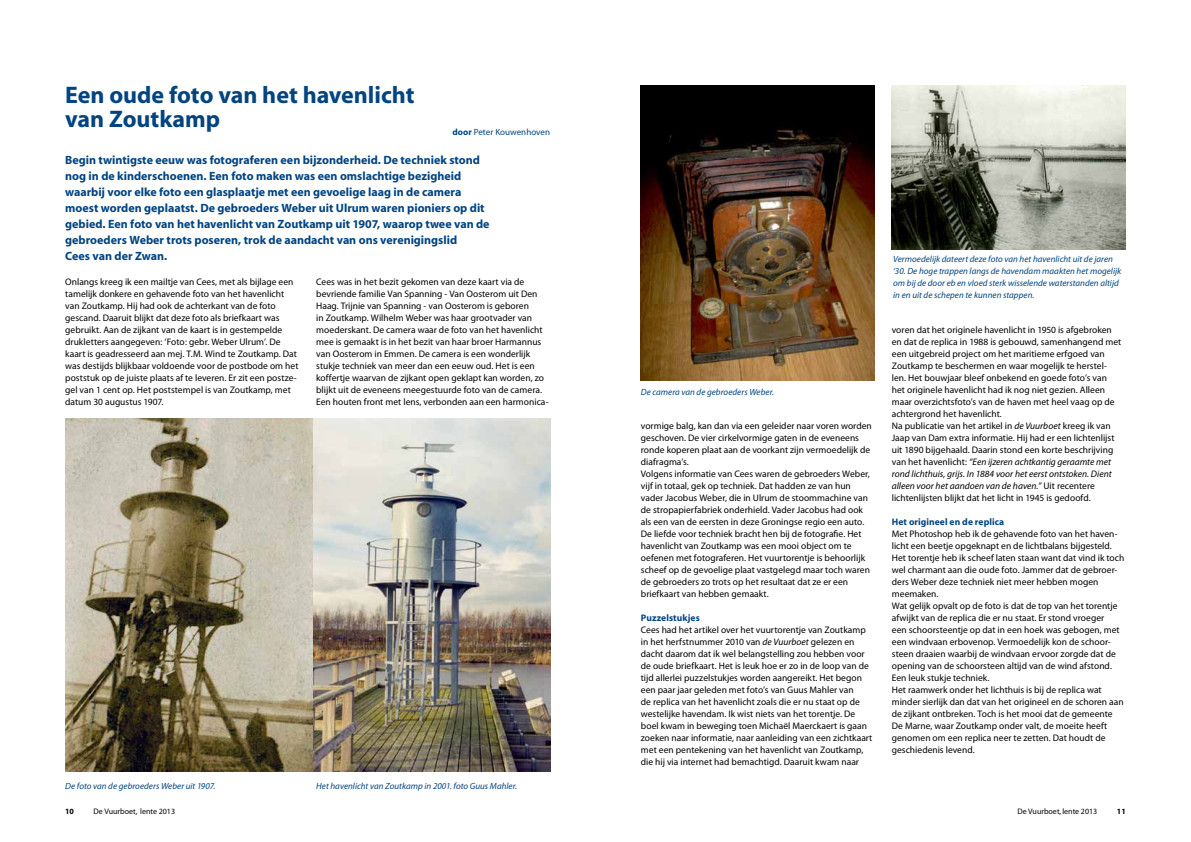
<style>
.page{position:relative;width:1191px;height:842px;background:#fff}
.page>*{position:absolute;margin:0;border:0;box-sizing:border-box;transform-origin:0 0}
.t1{font:700 24px/24px "Myriad";color:#004481}
.t2{font:700 12px/16px "Myriad";color:#004481}
.t3{font:9.5px/12px "Myriad";letter-spacing:.005em;color:#000}
.t4{font:italic 9.5px/12px "Myriad Pro";color:#000;text-align:justify}
.t5{font:700 9.5px "Myriad";letter-spacing:.01em;color:#004481}
.t6{font:italic 9px/12px "Myriad Pro";letter-spacing:.005em;color:#004481}
.t7{font:9px "Myriad";letter-spacing:.005em;color:#004481}
.t8{font:8px "Myriad";color:#000}
.t9{font:700 8px "Myriad";color:#000}
.s1{font-weight:700}
.s2{font-family:"Myriad Pro";font-style:italic}
.s3{font-family:"Myriad";font-style:normal}
</style>
<div class="page">
<img style="left:641px;top:85px;width:233px;height:296px">
<img style="left:891px;top:85px;width:234px;height:164px">
<img style="left:65px;top:419px;width:485px;height:352px">
<h1 class="t1" style="left:65px;top:84px;width:351px">Een oude foto van het havenlicht van Zoutkamp</h1>
<p class="t7" style="left:452px;top:127px;width:99px"><span class="s1">door</span> Peter Kouwenhoven</p>
<p class="t2" style="left:65px;top:152px;width:426px">Begin twintigste eeuw was fotograferen een bijzonderheid. De techniek stond nog in de kinderschoenen. Een foto maken was een omslachtige bezigheid waarbij voor elke foto een glasplaatje met een gevoelige laag in de camera moest worden geplaatst. De gebroeders Weber uit Ulrum waren pioniers op dit gebied. Een foto van het havenlicht van Zoutkamp uit 1907, waarop twee van de gebroeders Weber trots poseren, trok de aandacht van ons verenigingslid<br>Cees van der Zwan.</p>
<p class="t3" style="left:65px;top:276px;width:235px">Onlangs kreeg ik een mailtje van Cees, met als bijlage een tamelijk donkere en gehavende foto van het havenlicht van Zoutkamp. Hij had ook de achterkant van de foto gescand. Daaruit blijkt dat deze foto als briefkaart was gebruikt. Aan de zijkant van de kaart is in gestempelde drukletters aangegeven: ‘Foto: gebr. Weber Ulrum’. De kaart is geadresseerd aan mej. T.M. Wind te Zoutkamp. Dat was destijds blijkbaar voldoende voor de postbode om het poststuk op de juiste plaats af te leveren. Er zit een postze&shy;gel van 1 cent op. Het poststempel is van Zoutkamp, met datum 30 augustus 1907.</p>
<p class="t3" style="left:316px;top:276px;width:234px">Cees was in het bezit gekomen van deze kaart via de bevriende familie Van Spanning - Van Oosterom uit Den Haag. Trijnie van Spanning - van Oosterom is geboren<br>in Zoutkamp. Wilhelm Weber was haar grootvader van moederskant. De camera waar de foto van het havenlicht mee is gemaakt is in het bezit van haar broer Harmannus van Oosterom in Emmen. De camera is een wonderlijk stukje techniek van meer dan een eeuw oud. Het is een koffertje waarvan de zijkant open geklapt kan worden, zo blijkt uit de eveneens meegestuurde foto van de camera.<br>Een houten front met lens, verbonden aan een harmonica-</p>
<p class="t6" style="left:65px;top:780px;width:151px">De foto van de gebroeders Weber uit 1907.</p>
<p class="t6" style="left:316px;top:780px;width:202px">Het havenlicht van Zoutkamp in 2001. foto Guus Mahler.</p>
<p class="t6" style="left:641px;top:386px;width:135px">De camera van de gebroeders Weber.</p>
<p class="t3" style="left:641px;top:420px;width:232px">vormige balg, kan dan via een geleider naar voren worden geschoven. De vier cirkelvormige gaten in de eveneens ronde koperen plaat aan de voorkant zijn vermoedelijk de diafragma’s.<br>Volgens informatie van Cees waren de gebroeders Weber, vijf in totaal, gek op techniek. Dat hadden ze van hun vader Jacobus Weber, die in Ulrum de stoommachine van de stropapierfabriek onderhield. Vader Jacobus had ook als een van de eersten in deze Groningse regio een auto.<br>De liefde voor techniek bracht hen bij de fotografie. Het havenlicht van Zoutkamp was een mooi object om te oefenen met fotograferen. Het vuurtorentje is behoorlijk scheef op de gevoelige plaat vastgelegd maar toch waren de gebroeders zo trots op het resultaat dat ze er een briefkaart van hebben gemaakt.</p>
<p class="t5" style="left:641px;top:613px;width:60px">Puzzelstukjes</p>
<p class="t3" style="left:641px;top:624px;width:233px">Cees had het artikel over het vuurtorentje van Zoutkamp in het herfstnummer 2010 van <span class="s2">de Vuurboet</span> gelezen en dacht daarom dat ik wel belangstelling zou hebben voor de oude briefkaart. Het is leuk hoe er zo in de loop van de tijd allerlei puzzelstukjes worden aangereikt. Het begon een paar jaar geleden met foto’s van Guus Mahler van<br>de replica van het havenlicht zoals die er nu staat op de westelijke havendam. Ik wist niets van het torentje. De boel kwam in beweging toen Michaël Maerckaert is gaan zoeken naar informatie, naar aanleiding van een zichtkaart met een pentekening van het havenlicht van Zoutkamp, die hij via internet had bemachtigd. Daaruit kwam naar</p>
<p class="t6" style="left:893px;top:253px;width:229px">Vermoedelijk dateert deze foto van het havenlicht uit de jaren ‘30. De hoge trappen langs de havendam maakten het mogelijk om bij de door eb en vloed sterk wisselende waterstanden altijd in en uit de schepen te kunnen stappen.</p>
<p class="t3" style="left:891px;top:324px;width:231px">voren dat het originele havenlicht in 1950 is afgebroken en dat de replica in 1988 is gebouwd, samenhangend met een uitgebreid project om het maritieme erfgoed van Zoutkamp te beschermen en waar mogelijk te herstel&shy;len. Het bouwjaar bleef onbekend en goede foto’s van het originele havenlicht had ik nog niet gezien. Alleen maar overzichtsfoto’s van de haven met heel vaag op de achtergrond het havenlicht.<br>Na publicatie van het artikel in <span class="s2">de Vuurboet</span> kreeg ik van Jaap van Dam extra informatie. Hij had er een lichtenlijst uit 1890 bijgehaald. Daarin stond een korte beschrijving</p>
<p class="t4" style="left:891px;top:456px;width:221px"><span class="s3">van het havenlicht:</span> “Een ijzeren achtkantig geraamte met rond lichthuis, grijs. In 1884 voor het eerst ontstoken. Dient alleen voor het aandoen van de haven.” <span class="s3">Uit recentere</span></p>
<p class="t3" style="left:891px;top:492px;width:200px">lichtenlijsten blijkt dat het licht in 1945 is gedoofd.</p>
<p class="t5" style="left:891px;top:517px;width:114px">Het origineel en de replica</p>
<p class="t3" style="left:891px;top:528px;width:234px">Met Photoshop heb ik de gehavende foto van het haven&shy;licht een beetje opgeknapt en de lichtbalans bijgesteld.<br>Het torentje heb ik scheef laten staan want dat vind ik toch wel charmant aan die oude foto. Jammer dat de gebroer&shy;ders Weber deze techniek niet meer hebben mogen meemaken.<br>Wat gelijk opvalt op de foto is dat de top van het torentje afwijkt van de replica die er nu staat. Er stond vroeger<br>een schoorsteentje op dat in een hoek was gebogen, met een windvaan erbovenop. Vermoedelijk kon de schoor&shy;steen draaien waarbij de windvaan ervoor zorgde dat de opening van de schoorsteen altijd van de wind afstond.<br>Een leuk stukje techniek.<br>Het raamwerk onder het lichthuis is bij de replica wat minder sierlijk dan dat van het origineel en de schoren aan de zijkant ontbreken. Toch is het mooi dat de gemeente De Marne, waar Zoutkamp onder valt, de moeite heeft genomen om een replica neer te zetten. Dat houdt de geschiedenis levend.</p>
<p class="t9" style="left:65px;top:807px;width:10px">10</p>
<p class="t8" style="left:94px;top:807px;width:83px">De Vuurboet, lente 2013</p>
<p class="t8" style="left:1017px;top:807px;width:81px">De Vuurboet, lente 2013</p>
<p class="t9" style="left:1116px;top:807px;width:10px">11</p>
</div>
